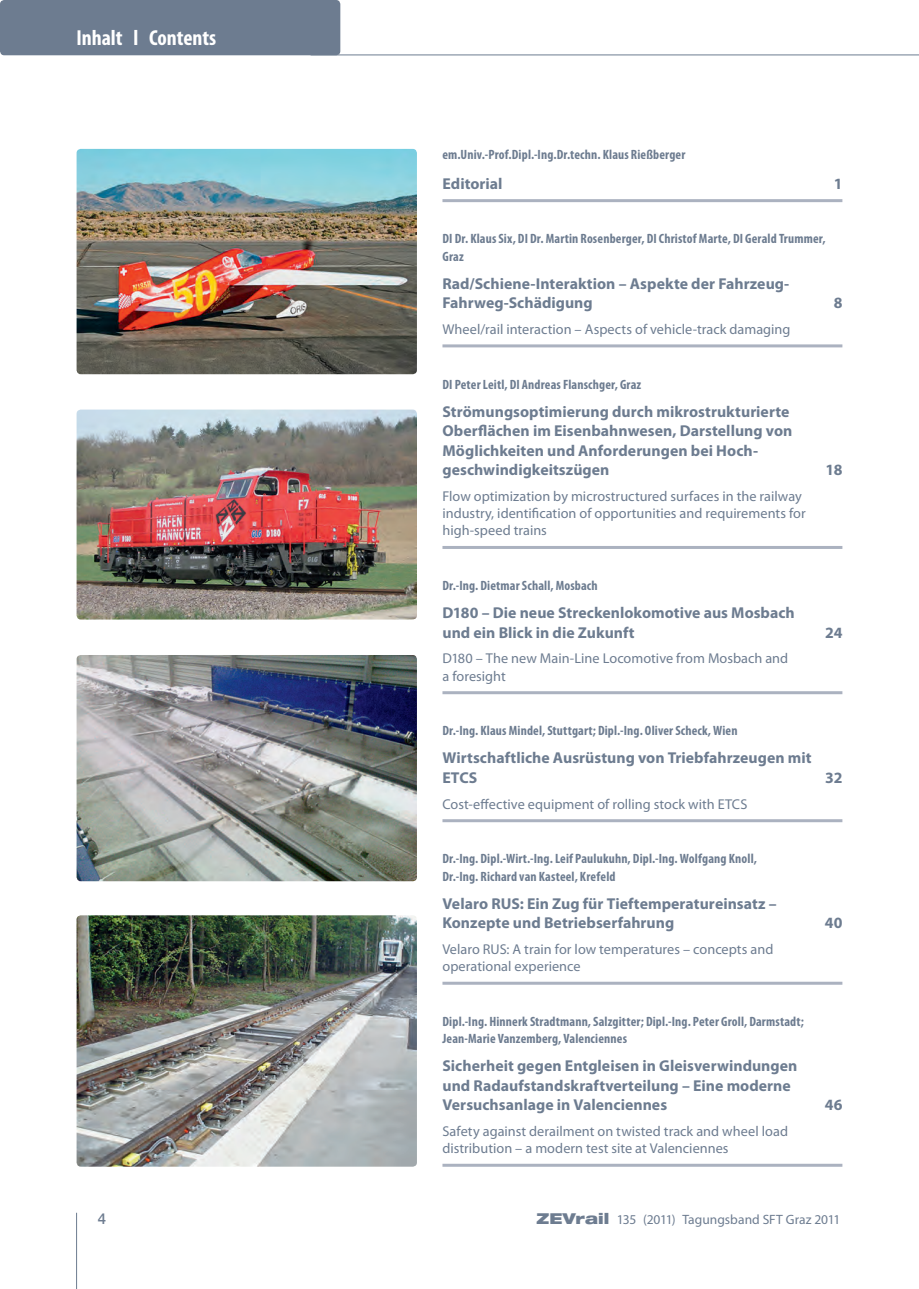
<style>
.page{position:relative;width:919px;height:1289px;background:#fff}
.page>*{position:absolute;margin:0;border:0;box-sizing:border-box;transform-origin:0 0}
.t1{font:700 condensed 21.75px "Myriad Pro";color:#fff}
.t2{font:700 15.75px/19.5px "Myriad Pro";color:#6d7c90}
.t3{font:500 15px "Helvetica Neue";color:#6d7c90}
.t4{font:14.25px/17.2px "Myriad Pro";color:#6d7c90}
.t5{font:700 condensed 13.5px/17.2px "Myriad Pro";letter-spacing:.01em;color:#6d7c90}
.t6{font:13.5px "Myriad Pro";color:#6d7c90}
.s1{font-family:"Helvetica Neue LT Std";font-weight:900;font-stretch:expanded;font-size:15px}
</style>
<div class="page">
<hr style="left:310px;top:55px;width:608px;height:1px;background:#6d7c90">
<hr style="left:76px;top:1212px;width:1px;height:76px;background:#6d7c90">
<div style="left:0;top:0;width:340px;height:55px;background:#6d7c90;border-radius:4px"></div>
<hr style="left:442px;top:199px;width:400px;height:3px;background:#abb2c0">
<hr style="left:442px;top:344px;width:400px;height:3px;background:#abb2c0">
<hr style="left:442px;top:546px;width:400px;height:3px;background:#abb2c0">
<hr style="left:442px;top:691px;width:400px;height:3px;background:#abb2c0">
<hr style="left:442px;top:819px;width:400px;height:3px;background:#abb2c0">
<hr style="left:442px;top:981px;width:400px;height:3px;background:#abb2c0">
<hr style="left:442px;top:1163px;width:400px;height:3px;background:#abb2c0">
<img style="left:77px;top:149px;width:340px;height:225px">
<img style="left:77px;top:409px;width:340px;height:210px">
<img style="left:77px;top:655px;width:340px;height:226px">
<img style="left:77px;top:915px;width:340px;height:251px">
<h1 class="t1" style="left:77px;top:24px;width:141px">Inhalt l Contents</h1>
<p class="t5" style="left:442px;top:146px;width:244px">em.Univ.-Prof.Dipl.-Ing.Dr.techn. Klaus Rießberger</p>
<p class="t2" style="left:442px;top:173px;width:62px">Editorial</p>
<p class="t2" style="left:833px;top:173px;width:10px">1</p>
<p class="t5" style="left:442px;top:230px;width:384px">DI Dr. Klaus Six, DI Dr. Martin Rosenberger, DI Christof Marte, DI Gerald Trummer,<br>Graz</p>
<p class="t2" style="left:442px;top:273px;width:348px">Rad/Schiene-Interaktion – Aspekte der Fahrzeug-<br>Fahrweg-Schädigung</p>
<p class="t4" style="left:442px;top:320px;width:349px">Wheel/rail interaction – Aspects of vehicle-track damaging</p>
<p class="t2" style="left:833px;top:292px;width:10px">8</p>
<p class="t5" style="left:442px;top:375px;width:200px">DI Peter Leitl, DI Andreas Flanschger, Graz</p>
<p class="t2" style="left:442px;top:401px;width:351px">Strömungsoptimierung durch mikrostrukturierte Oberflächen im Eisenbahnwesen, Darstellung von Möglichkeiten und Anforderungen bei Hoch&shy;geschwindigkeitszügen</p>
<p class="t4" style="left:442px;top:487px;width:365px">Flow optimization by microstructured surfaces in the railway industry, identification of opportunities and requirements for high-speed trains</p>
<p class="t5" style="left:442px;top:576px;width:157px">Dr.-Ing. Dietmar Schall, Mosbach</p>
<p class="t2" style="left:442px;top:602px;width:354px">D180 – Die neue Streckenlokomotive aus Mosbach und ein Blick in die Zukunft</p>
<p class="t4" style="left:442px;top:649px;width:347px">D180 – The new Main-Line Locomotive from Mosbach and a foresight</p>
<p class="t2" style="left:825px;top:459px;width:18px">18</p>
<p class="t2" style="left:825px;top:622px;width:19px">24</p>
<p class="t5" style="left:442px;top:722px;width:297px">Dr.-Ing. Klaus Mindel, Stuttgart; Dipl.-Ing. Oliver Scheck, Wien</p>
<p class="t2" style="left:442px;top:747px;width:370px">Wirtschaftliche Ausrüstung von Triebfahrzeugen mit<br>ETCS</p>
<p class="t4" style="left:442px;top:795px;width:306px">Cost-effective equipment of rolling stock with ETCS</p>
<p class="t2" style="left:825px;top:767px;width:19px">32</p>
<p class="t5" style="left:442px;top:849px;width:316px">Dr.-Ing. Dipl.-Wirt.-Ing. Leif Paulukuhn, Dipl.-Ing. Wolfgang Knoll,<br>Dr.-Ing. Richard van Kasteel, Krefeld</p>
<p class="t2" style="left:442px;top:893px;width:335px">Velaro RUS: Ein Zug für Tieftemperatureinsatz –<br>Konzepte und Betriebserfahrung</p>
<p class="t4" style="left:442px;top:940px;width:332px">Velaro RUS: A train for low temperatures – concepts and operational experience</p>
<p class="t2" style="left:824px;top:912px;width:19px">40</p>
<p class="t5" style="left:442px;top:1012px;width:363px">Dipl.-Ing. Hinnerk Stradtmann, Salzgitter; Dipl.-Ing. Peter Groll, Darmstadt;<br>Jean-Marie Vanzemberg, Valenciennes</p>
<p class="t2" style="left:442px;top:1055px;width:356px">Sicherheit gegen Entgleisen in Gleisverwindungen und Radaufstandskraftverteilung – Eine moderne<br>Versuchsanlage in Valenciennes</p>
<p class="t4" style="left:442px;top:1122px;width:347px">Safety against derailment on twisted track and wheel load distribution – a modern test site at Valenciennes</p>
<p class="t2" style="left:824px;top:1094px;width:19px">46</p>
<p class="t3" style="left:98px;top:1209px;width:10px">4</p>
<p class="t6" style="left:536px;top:1210px;width:305px"><span class="s1">ZEVrail</span> 135 (2011) Tagungsband SFT Graz 2011</p>
</div>
